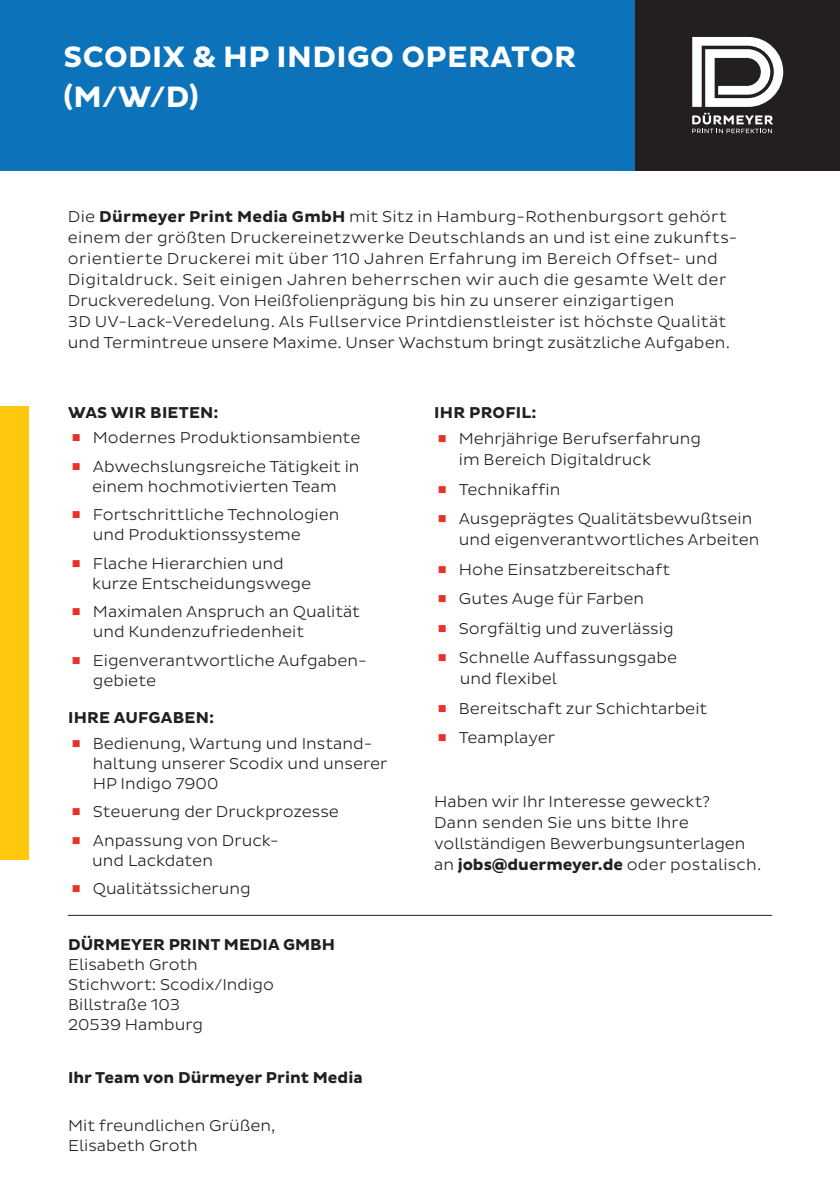
<style>
.page{position:relative;width:840px;height:1191px;background:#fff}
.page>*{position:absolute;margin:0;border:0;box-sizing:border-box;transform-origin:0 0}
.t1{font:700 30px/40px "Pluto Sans";letter-spacing:.015em;color:#fff}
.t2{font:300 16px/21px "Pluto Sans";color:#231f20}
.t3{font:700 16px "Pluto Sans";color:#231f20}
.s1{font-weight:700}
.s2{color:#e5322b}
</style>
<div class="page">
<div style="left:0;top:0;width:635px;height:170px;background:#0c72ba"></div>
<div style="left:635px;top:0;width:204px;height:170px;background:#231f20"></div>
<svg style="left:692px;top:37px;width:90px;height:70px"></svg>
<svg style="left:692px;top:113px;width:80px;height:20px"></svg>
<hr style="left:68px;top:915px;width:703px;height:1px;background:#231f20">
<div style="left:0;top:406px;width:28px;height:453px;background:#fec90d"></div>
<p class="t1" style="left:63px;top:38px;width:514px">SCODIX &amp; HP INDIGO OPERATOR (M/W/D)</p>
<p class="t2" style="left:68px;top:206px;width:670px">Die <span class="s1">Dürmeyer Print Media GmbH</span> mit Sitz in Hamburg-Rothenburgsort gehört einem der größten Druckereinetzwerke Deutschlands an und ist eine zukunfts&shy;orientierte Druckerei mit über 110 Jahren Erfahrung im Bereich Offset- und Digitaldruck. Seit einigen Jahren beherrschen wir auch die gesamte Welt der Druckveredelung. Von Heißfolienprägung bis hin zu unserer einzigartigen<br>3D UV-Lack-Veredelung. Als Fullservice Printdienstleister ist höchste Qualität und Termintreue unsere Maxime. Unser Wachstum bringt zusätzliche Aufgaben.</p>
<p class="t3" style="left:68px;top:403px;width:152px">WAS WIR BIETEN:</p>
<p class="t2" style="left:72px;top:427px;width:290px"><span class="s2">■</span> Modernes Produktionsambiente</p>
<p class="t2" style="left:72px;top:456px;width:289px;line-height:20px;text-align:center"><span class="s2">■</span> Abwechslungsreiche Tätigkeit in einem hochmotivierten Team</p>
<p class="t2" style="left:93px;top:505px;width:248px;line-height:20px;text-indent:-21px"><span class="s2">■</span> Fortschrittliche Technologien und Produktionssysteme</p>
<p class="t2" style="left:92px;top:553px;width:220px;line-height:20px;text-indent:-20px"><span class="s2">■</span> Flache Hierarchien und kurze Entscheidungswege</p>
<p class="t2" style="left:93px;top:602px;width:268px;line-height:20px;text-indent:-21px"><span class="s2">■</span> Maximalen Anspruch an Qualität und Kundenzufriedenheit</p>
<p class="t2" style="left:93px;top:650px;width:275px;line-height:20px;text-indent:-21px"><span class="s2">■</span> Eigenverantwortliche Aufgaben&shy;gebiete</p>
<p class="t3" style="left:68px;top:708px;width:147px">IHRE AUFGABEN:</p>
<p class="t2" style="left:93px;top:733px;width:296px;line-height:20px;text-indent:-21px"><span class="s2">■</span> Bedienung, Wartung und Instand&shy;haltung unserer Scodix und unserer<br>HP Indigo 7900</p>
<p class="t2" style="left:72px;top:801px;width:268px"><span class="s2">■</span> Steuerung der Druckprozesse</p>
<p class="t2" style="left:92px;top:830px;width:188px;line-height:20px;text-indent:-20px"><span class="s2">■</span> Anpassung von Druck&shy;und Lackdaten</p>
<p class="t2" style="left:72px;top:878px;width:180px"><span class="s2">■</span> Qualitätssicherung</p>
<p class="t3" style="left:68px;top:935px;width:268px">DÜRMEYER PRINT MEDIA GMBH</p>
<p class="t2" style="left:68px;top:954px;width:131px">Elisabeth Groth</p>
<p class="t2" style="left:68px;top:974px;width:207px">Stichwort: Scodix/Indigo</p>
<p class="t2" style="left:68px;top:994px;width:113px">Billstraße 103</p>
<p class="t2" style="left:68px;top:1014px;width:137px">20539 Hamburg</p>
<p class="t3" style="left:68px;top:1068px;width:296px">Ihr Team von Dürmeyer Print Media</p>
<p class="t2" style="left:68px;top:1115px;width:209px">Mit freundlichen Grüßen,</p>
<p class="t2" style="left:68px;top:1135px;width:131px">Elisabeth Groth</p>
<p class="t3" style="left:434px;top:403px;width:104px">IHR PROFIL:</p>
<p class="t2" style="left:458px;top:428px;width:243px;text-indent:-21px"><span class="s2">■</span> Mehrjährige Berufserfahrung im Bereich Digitaldruck</p>
<p class="t2" style="left:437px;top:479px;width:124px"><span class="s2">■</span> Technikaffin</p>
<p class="t2" style="left:458px;top:508px;width:302px;text-indent:-21px"><span class="s2">■</span> Ausgeprägtes Qualitätsbewußtsein und eigenverantwortliches Arbeiten</p>
<p class="t2" style="left:437px;top:559px;width:234px"><span class="s2">■</span> Hohe Einsatzbereitschaft</p>
<p class="t2" style="left:437px;top:588px;width:208px"><span class="s2">■</span> Gutes Auge für Farben</p>
<p class="t2" style="left:437px;top:618px;width:237px"><span class="s2">■</span> Sorgfältig und zuverlässig</p>
<p class="t2" style="left:459px;top:647px;width:219px;text-indent:-22px"><span class="s2">■</span> Schnelle Auffassungsgabe und flexibel</p>
<p class="t2" style="left:437px;top:698px;width:271px"><span class="s2">■</span> Bereitschaft zur Schichtarbeit</p>
<p class="t2" style="left:437px;top:727px;width:119px"><span class="s2">■</span> Teamplayer</p>
<p class="t2" style="left:434px;top:791px;width:328px">Haben wir Ihr Interesse geweckt?<br>Dann senden Sie uns bitte Ihre vollständigen Bewerbungsunterlagen an <span class="s1">jobs@duermeyer.de</span> oder postalisch.</p>
</div>
